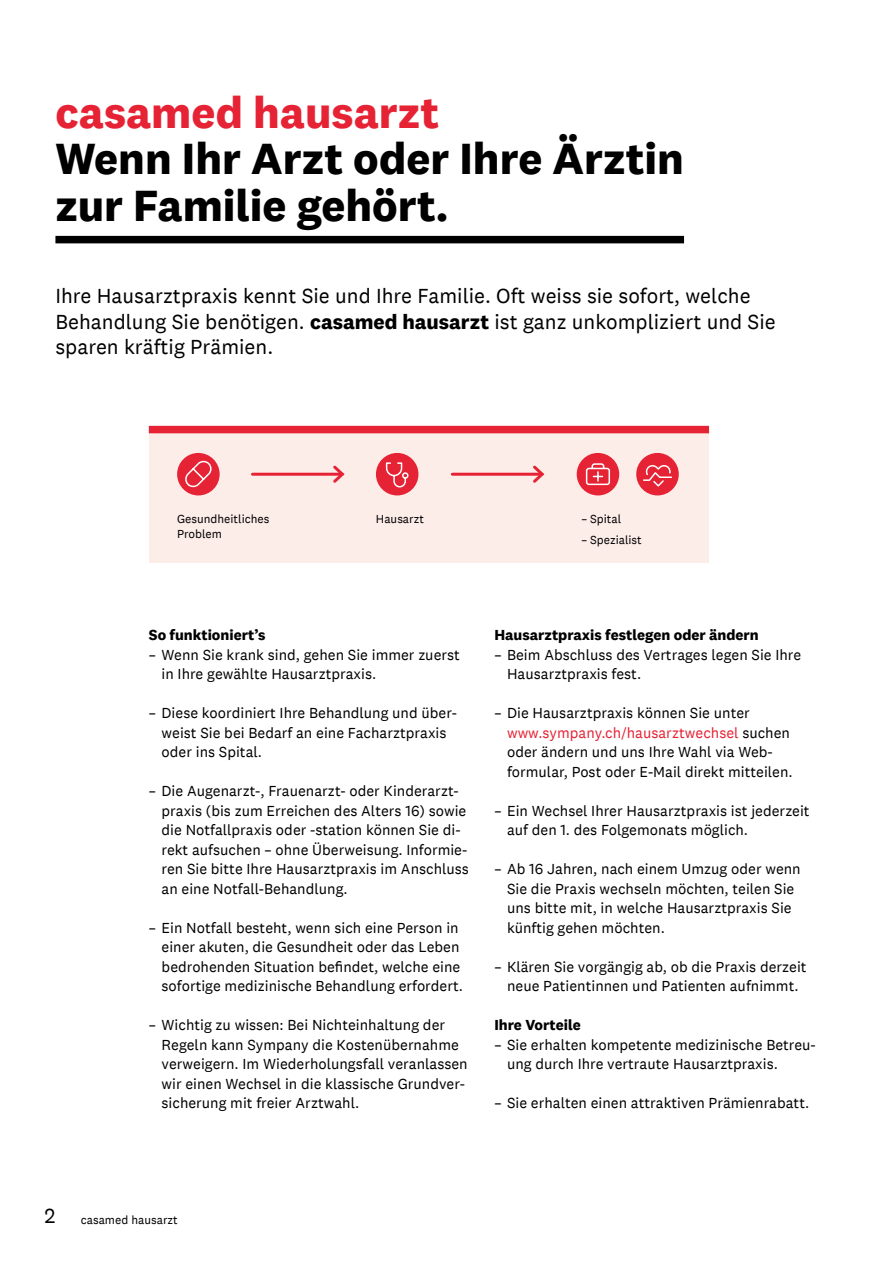
<style>
.page{position:relative;width:893px;height:1263px;background:#fff}
.page>*{position:absolute;margin:0;border:0;box-sizing:border-box;transform-origin:0 0}
.t1{font:700 45px/46.5px "National 2";color:#000}
.t2{font:700 45px "National 2";color:#e62334}
.t3{font:21px/25.5px "National 2";color:#000}
.t4{font:15px/19.5px "National 2";color:#000}
.t5{font:700 15px "National 2";color:#000}
.t6{font:12px "National 2";color:#000}
.s1{font-weight:700}
.s2{color:#e62334}
.s3{font-size:21px}
</style>
<div class="page">
<div style="left:55px;top:236px;width:629px;height:7px;background:#000"></div>
<div style="left:149px;top:426px;width:560px;height:136px;background:#fdede9"></div>
<div style="left:149px;top:426px;width:560px;height:7px;background:#e62334"></div>
<hr style="left:252px;top:473px;width:90px;height:3px;background:#e62334">
<svg style="left:330px;top:465px;width:15px;height:18px"></svg>
<hr style="left:452px;top:473px;width:90px;height:3px;background:#e62334">
<svg style="left:530px;top:465px;width:15px;height:18px"></svg>
<div style="left:636px;top:453px;width:43px;height:42px;background:#e62334;border-radius:50%"></div>
<svg style="left:643px;top:465px;width:29px;height:22px"></svg>
<div style="left:577px;top:453px;width:42px;height:42px;background:#e62334;border-radius:50%"></div>
<svg style="left:585px;top:463px;width:26px;height:23px"></svg>
<div style="left:376px;top:453px;width:42px;height:42px;background:#e62334;border-radius:50%"></div>
<svg style="left:385px;top:462px;width:24px;height:26px"></svg>
<div style="left:177px;top:453px;width:43px;height:42px;background:#e62334;border-radius:50%"></div>
<svg style="left:185px;top:459px;width:29px;height:30px"></svg>
<h1 class="t2" style="left:55px;top:85px;width:385px">casamed hausarzt</h1>
<h1 class="t1" style="left:55px;top:135px;width:630px">Wenn Ihr Arzt oder Ihre Ärztin zur Familie gehört.</h1>
<h2 class="t3" style="left:55px;top:283px;width:722px">Ihre Hausarztpraxis kennt Sie und Ihre Familie. Oft weiss sie sofort, welche<br>Behandlung Sie benötigen. <span class="s1">casamed hausarzt</span> ist ganz unkompliziert und Sie sparen kräftig Prämien.</h2>
<p class="t6" style="left:177px;top:511px;width:94px">Gesundheitliches</p>
<p class="t6" style="left:376px;top:511px;width:50px">Hausarzt</p>
<p class="t6" style="left:177px;top:526px;width:46px">Problem</p>
<p class="t6" style="left:581px;top:511px;width:41px">– Spital</p>
<p class="t6" style="left:581px;top:533px;width:62px">– Spezialist</p>
<p class="t5" style="left:149px;top:626px;width:118px">So funktioniert’s</p>
<p class="t4" style="left:162px;top:645px;width:300px;text-indent:-13px">– Wenn Sie krank sind, gehen Sie immer zuerst in Ihre gewählte Hausarztpraxis.</p>
<p class="t4" style="left:162px;top:703px;width:297px;text-indent:-13px">– Diese koordiniert Ihre Behandlung und über&shy;weist Sie bei Bedarf an eine Facharztpraxis oder ins Spital.</p>
<p class="t4" style="left:162px;top:781px;width:309px;text-indent:-13px">– Die Augenarzt-, Frauenarzt- oder Kinderarzt&shy;praxis (bis zum Erreichen des Alters 16) sowie die Notfallpraxis oder -station können Sie di&shy;rekt aufsuchen – ohne Überweisung. Informie&shy;ren Sie bitte Ihre Hausarztpraxis im Anschluss an eine Notfall-Behandlung.</p>
<p class="t4" style="left:162px;top:918px;width:303px;text-indent:-13px">– Ein Notfall besteht, wenn sich eine Person in einer akuten, die Gesundheit oder das Leben bedrohenden Situation befindet, welche eine sofortige medizinische Behandlung erfordert.</p>
<p class="t4" style="left:162px;top:1015px;width:308px;text-indent:-13px">– Wichtig zu wissen: Bei Nichteinhaltung der Regeln kann Sympany die Kostenübernahme verweigern. Im Wiederholungsfall veranlassen wir einen Wechsel in die klassische Grundver&shy;sicherung mit freier Arztwahl.</p>
<p class="t5" style="left:494px;top:626px;width:266px">Hausarztpraxis festlegen oder ändern</p>
<p class="t4" style="left:507px;top:645px;width:296px;text-indent:-13px">– Beim Abschluss des Vertrages legen Sie Ihre<br>Hausarztpraxis fest.</p>
<p class="t4" style="left:507px;top:703px;width:287px;text-indent:-13px">– Die Hausarztpraxis können Sie unter <span class="s2">www.sympany.ch/hausarztwechsel</span> suchen oder ändern und uns Ihre Wahl via Web&shy;formular, Post oder E-Mail direkt mitteilen.</p>
<p class="t4" style="left:507px;top:801px;width:304px;text-indent:-13px">– Ein Wechsel Ihrer Hausarztpraxis ist jederzeit auf den 1. des Folgemonats möglich.</p>
<p class="t4" style="left:507px;top:859px;width:295px;text-indent:-13px">– Ab 16 Jahren, nach einem Umzug oder wenn Sie die Praxis wechseln möchten, teilen Sie uns bitte mit, in welche Hausarztpraxis Sie künftig gehen möchten.</p>
<p class="t4" style="left:494px;top:957px;width:314px;text-align:center">– Klären Sie vorgängig ab, ob die Praxis derzeit neue Patientinnen und Patienten aufnimmt.</p>
<p class="t5" style="left:494px;top:1016px;width:88px">Ihre Vorteile</p>
<p class="t4" style="left:507px;top:1035px;width:310px;text-indent:-13px">– Sie erhalten kompetente medizinische Betreu&shy;ung durch Ihre vertraute Hausarztpraxis.</p>
<p class="t4" style="left:494px;top:1093px;width:316px">– Sie erhalten einen attraktiven Prämienrabatt.</p>
<p class="t6" style="left:44px;top:1212px;width:135px"><span class="s3">2</span> casamed hausarzt</p>
</div>
